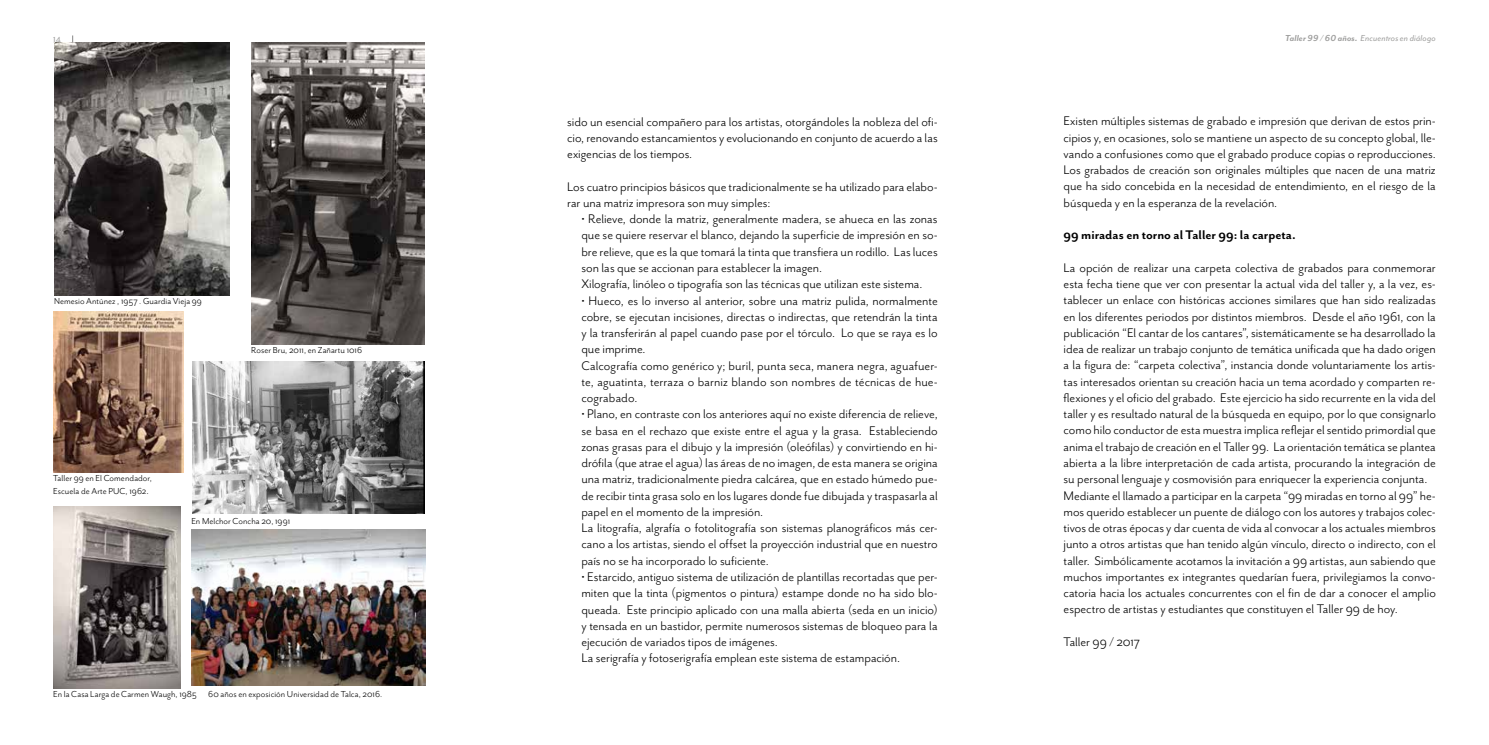
<style>
.page{position:relative;width:1489px;height:745px;background:#fff}
.page>*{position:absolute;margin:0;border:0;box-sizing:border-box;transform-origin:0 0}
.t1{font:14.38px/16.2px "Mr Eaves San OT";letter-spacing:-.005em;color:#000}
.t2{font:700 14.38px "Mr Eaves San OT";letter-spacing:-.005em;color:#000}
.t3{font:10px/12.5px "Mr Eaves San OT";letter-spacing:.005em;color:#000}
.t4{font:italic 10px "Mr Eaves Mod OT";letter-spacing:.015em;color:#9d9d9c}
.t5{font:10px "Mr Eaves Mod OT";color:#9d9d9c}
.s1{font-weight:700}
.s2{font-size:11.25px}
</style>
<div class="page">
<img style="left:54px;top:43px;width:176px;height:252px">
<img style="left:251px;top:43px;width:173px;height:301px">
<img style="left:191px;top:529px;width:234px;height:156px">
<img style="left:53px;top:506px;width:127px;height:182px">
<img style="left:53px;top:311px;width:130px;height:161px">
<img style="left:193px;top:361px;width:231px;height:151px">
<p class="t5" style="left:53px;top:34px;width:9px">14</p>
<p class="t4" style="left:1284px;top:33px;width:152px"><span class="s1">Taller 99 / 60 años.</span> Encuentros en diálogo</p>
<p class="t3" style="left:54px;top:295px;width:149px">Nemesio Antúnez , 1957 . Guardia Vieja 99</p>
<p class="t3" style="left:53px;top:472px;width:100px">Taller 99 en El Comendador,<br>Escuela de Arte PUC, 1962<span class="s2">.</span></p>
<p class="t3" style="left:251px;top:343px;width:112px">Roser Bru, 2011, en Zañartu 1016</p>
<p class="t3" style="left:191px;top:514px;width:100px">En Melchor Concha 20, 1991</p>
<p class="t3" style="left:53px;top:688px;width:330px">En la Casa Larga de Carmen Waugh, 1985 60 años en exposición Universidad de Talca, 2016.</p>
<p class="t1" style="left:567px;top:113px;width:372px;text-align:justify">sido un esencial compañero para los artistas, otorgándoles la nobleza del ofi&shy;cio, renovando estancamientos y evolucionando en conjunto de acuerdo a las exigencias de los tiempos.</p>
<p class="t1" style="left:567px;top:178px;width:372px">Los cuatro principios básicos que tradicionalmente se ha utilizado para elabo&shy;rar una matriz impresora son muy simples:</p>
<p class="t1" style="left:581px;top:211px;width:358px">• Relieve, donde la matriz, generalmente madera, se ahueca en las zonas que se quiere reservar el blanco, dejando la superficie de impresión en so&shy;bre relieve, que es la que tomará la tinta que transfiera un rodillo. Las luces son las que se accionan para establecer la imagen.<br>Xilografía, linóleo o tipografía son las técnicas que utilizan este sistema.</p>
<p class="t1" style="left:581px;top:292px;width:358px">• Hueco, es lo inverso al anterior, sobre una matriz pulida, normalmente cobre, se ejecutan incisiones, directas o indirectas, que retendrán la tinta y la transferirán al papel cuando pase por el tórculo. Lo que se raya es lo que imprime.<br>Calcografía como genérico y; buril, punta seca, manera negra, aguafuer&shy;te, aguatinta, terraza o barniz blando son nombres de técnicas de hue&shy;cograbado.</p>
<p class="t1" style="left:581px;top:406px;width:358px">• Plano, en contraste con los anteriores aquí no existe diferencia de relieve, se basa en el rechazo que existe entre el agua y la grasa. Estableciendo zonas grasas para el dibujo y la impresión (oleófilas) y convirtiendo en hi&shy;drófila (que atrae el agua) las áreas de no imagen, de esta manera se origina una matriz, tradicionalmente piedra calcárea, que en estado húmedo pue&shy;de recibir tinta grasa solo en los lugares donde fue dibujada y traspasarla al papel en el momento de la impresión.<br>La litografía, algrafía o fotolitografía son sistemas planográficos más cer&shy;cano a los artistas, siendo el offset la proyección industrial que en nuestro país no se ha incorporado lo suficiente.</p>
<p class="t1" style="left:581px;top:568px;width:358px">• Estarcido, antiguo sistema de utilización de plantillas recortadas que per&shy;miten que la tinta (pigmentos o pintura) estampe donde no ha sido blo&shy;queada. Este principio aplicado con una malla abierta (seda en un inicio) y tensada en un bastidor, permite numerosos sistemas de bloqueo para la ejecución de variados tipos de imágenes.<br>La serigrafía y fotoserigrafía emplean este sistema de estampación.</p>
<p class="t1" style="left:1063px;top:113px;width:374px;text-align:justify">Existen múltiples sistemas de grabado e impresión que derivan de estos prin&shy;cipios y, en ocasiones, solo se mantiene un aspecto de su concepto global, lle&shy;vando a confusiones como que el grabado produce copias o reproducciones.<br>Los grabados de creación son originales múltiples que nacen de una matriz que ha sido concebida en la necesidad de entendimiento, en el riesgo de la búsqueda y en la esperanza de la revelación.</p>
<p class="t2" style="left:1063px;top:227px;width:234px">99 miradas en torno al Taller 99: la carpeta.</p>
<p class="t1" style="left:1063px;top:259px;width:374px">La opción de realizar una carpeta colectiva de grabados para conmemorar esta fecha tiene que ver con presentar la actual vida del taller y, a la vez, es&shy;tablecer un enlace con históricas acciones similares que han sido realizadas en los diferentes periodos por distintos miembros. Desde el año 1961, con la publicación “El cantar de los cantares”, sistemáticamente se ha desarrollado la idea de realizar un trabajo conjunto de temática unificada que ha dado origen a la figura de: “carpeta colectiva”, instancia donde voluntariamente los artis&shy;tas interesados orientan su creación hacia un tema acordado y comparten re&shy;flexiones y el oficio del grabado. Este ejercicio ha sido recurrente en la vida del taller y es resultado natural de la búsqueda en equipo, por lo que consignarlo como hilo conductor de esta muestra implica reflejar el sentido primordial que anima el trabajo de creación en el Taller 99. La orientación temática se plantea abierta a la libre interpretación de cada artista, procurando la integración de su personal lenguaje y cosmovisión para enriquecer la experiencia conjunta.<br>Mediante el llamado a participar en la carpeta “99 miradas en torno al 99” he&shy;mos querido establecer un puente de diálogo con los autores y trabajos colec&shy;tivos de otras épocas y dar cuenta de vida al convocar a los actuales miembros junto a otros artistas que han tenido algún vínculo, directo o indirecto, con el taller. Simbólicamente acotamos la invitación a 99 artistas, aun sabiendo que muchos importantes ex integrantes quedarían fuera, privilegiamos la convo&shy;catoria hacia los actuales concurrentes con el fin de dar a conocer el amplio espectro de artistas y estudiantes que constituyen el Taller 99 de hoy.</p>
<p class="t1" style="left:1063px;top:633px;width:78px">Taller 99 / 2017</p>
</div>
